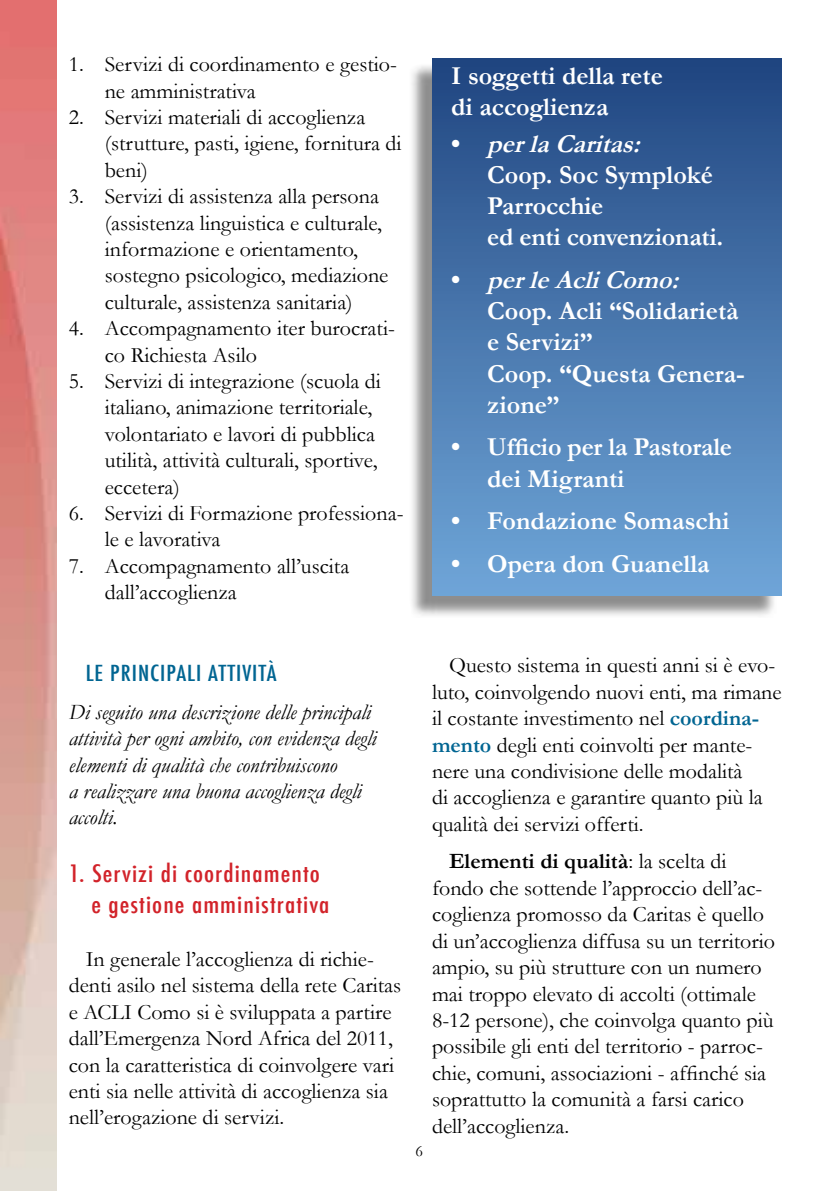
<style>
.page{position:relative;width:840px;height:1191px;background:#fff}
.page>*{position:absolute;margin:0;border:0;box-sizing:border-box;transform-origin:0 0}
.t1{font:700 26px/31.2px "Garamond";color:#fff}
.t2{font:500 condensed 23.4px/31.2px "Futura";letter-spacing:.04em;color:#d2232a;scale:1.11 1}
.t3{font:22px/26.4px "Garamond";color:#000}
.t4{font:italic 22px/26.4px "Garamond";color:#000}
.t5{font:500 condensed 21.6px "Futura";letter-spacing:.04em;color:#016592;scale:1.11 1}
.t6{font:16px "Garamond";color:#000}
.s1{font-style:italic}
.s2{font-weight:700;color:#016592}
.s3{font-weight:700}
</style>
<div class="page">
<img style="left:0;top:0;width:57px;height:1191px">
<div style="left:409px;top:64px;width:368px;height:554px;background:#000;opacity:.45"></div>
<div style="left:432px;top:58px;width:349px;height:537px;background:linear-gradient(to bottom,#204680,#70a7d9)"></div>
<p class="t3" style="left:105px;top:51px;width:293px;text-indent:-36px">1. Servizi di coordinamento e gestio&shy;ne amministrativa</p>
<p class="t3" style="left:105px;top:104px;width:298px;text-indent:-36px">2. Servizi materiali di accoglienza (strutture, pasti, igiene, fornitura di beni)</p>
<p class="t3" style="left:105px;top:183px;width:285px;text-indent:-36px">3. Servizi di assistenza alla persona (assistenza linguistica e culturale, informazione e orientamento, sostegno psicologico, mediazione culturale, assistenza sanitaria)</p>
<p class="t3" style="left:105px;top:315px;width:291px;text-indent:-36px">4. Accompagnamento iter burocrati&shy;co Richiesta Asilo</p>
<p class="t3" style="left:105px;top:368px;width:277px;text-indent:-36px">5. Servizi di integrazione (scuola di italiano, animazione territoriale, volontariato e lavori di pubblica utilità, attività culturali, sportive, eccetera)</p>
<p class="t3" style="left:105px;top:500px;width:300px;text-indent:-36px">6. Servizi di Formazione professiona&shy;le e lavorativa</p>
<p class="t3" style="left:105px;top:552px;width:246px;text-indent:-36px">7. Accompagnamento all’uscita dall’accoglienza</p>
<p class="t1" style="left:451px;top:59px;width:213px">I soggetti della rete di accoglienza</p>
<p class="t1" style="left:487px;top:127px;width:237px;text-indent:-36px">• <span class="s1">perlaCaritas:<br></span>Coop. Soc Symploké<br>Parrocchie<br>ed enti convenzionati.</p>
<p class="t1" style="left:487px;top:264px;width:259px;text-indent:-36px">• <span class="s1">perleAcliComo:<br></span>Coop. Acli “Solidarietà e Servizi”<br>Coop. “Questa Genera&shy;zione”</p>
<p class="t1" style="left:487px;top:431px;width:246px;text-indent:-36px">• Ufficio per la Pastorale dei Migranti</p>
<p class="t1" style="left:451px;top:505px;width:279px">• Fondazione Somaschi</p>
<p class="t1" style="left:451px;top:547px;width:260px">• Opera don Guanella</p>
<p class="t5" style="left:86px;top:659px;width:173px">LE PRINCIPALI ATTIVITÀ</p>
<p class="t4" style="left:69px;top:698px;width:309px">Di seguito una descrizione delle principali attività per ogni ambito, con evidenza degli elementi di qualità che contribuiscono<br>a realizzare una buona accoglienza degli accolti.</p>
<p class="t2" style="left:91px;top:857px;width:216px;text-indent:-23px">1. Servizi di coordinamento e gestione amministrativa</p>
<p class="t3" style="left:69px;top:945px;width:334px;text-indent:17px">In generale l’accoglienza di richie&shy;denti asilo nel sistema della rete Caritas e ACLI Como si è sviluppata a partire dall’Emergenza Nord Africa del 2011, con la caratteristica di coinvolgere vari enti sia nelle attività di accoglienza sia nell’erogazione di servizi.</p>
<p class="t6" style="left:415px;top:1141px;width:9px">6</p>
<p class="t3" style="left:432px;top:652px;width:351px;text-indent:17px">Questo sistema in questi anni si è evo&shy;luto, coinvolgendo nuovi enti, ma rimane il costante investimento nel <span class="s2">coordina&shy;mento</span> degli enti coinvolti per mante&shy;nere una condivisione delle modalità<br>di accoglienza e garantire quanto più la qualità dei servizi offerti.</p>
<p class="t3" style="left:432px;top:848px;width:344px;text-indent:17px"><span class="s3">Elementi di qualità</span>: la scelta di fondo che sottende l’approccio dell’ac&shy;coglienza promosso da Caritas è quello di un’accoglienza diffusa su un territorio ampio, su più strutture con un numero mai troppo elevato di accolti (ottimale 8-12 persone), che coinvolga quanto più possibile gli enti del territorio - parroc&shy;chie, comuni, associazioni - affinché sia soprattutto la comunità a farsi carico dell’accoglienza.</p>
</div>
